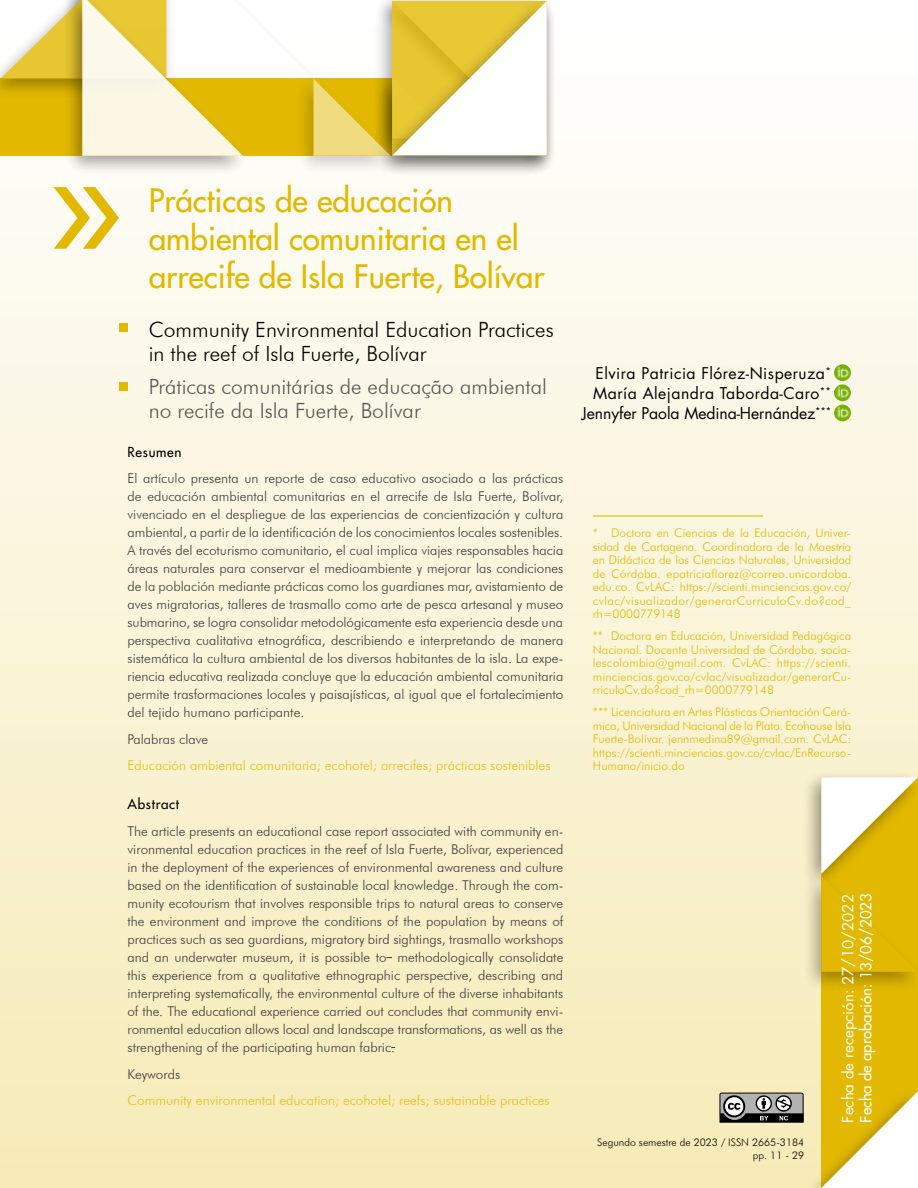
<style>
.page{position:relative;width:918px;height:1188px;background:#fff}
.page>*{position:absolute;margin:0;border:0;box-sizing:border-box;transform-origin:0 0}
.t1{font:31.5px/37.8px "Futura";color:#e2b900}
.t2{font:300 21px/24px "Futura BT";color:#000}
.t3{font:300 21px/24px "Futura BT";color:#575756}
.t4{font:15.75px/20.1px "Futura";letter-spacing:.03em;color:#000;text-align:right}
.t5{font:15px "Futura";color:#fff}
.t6{font:15px "Futura";color:#fff}
.t7{font:300 13.5px/18px "Futura BT";color:#3c3c3b;text-align:justify}
.t8{font:300 13.5px "Futura BT";color:#e6bf18}
.t9{font:13.5px "Futura";letter-spacing:.05em;color:#000}
.t10{font:300 12px/13.5px "Futura BT";letter-spacing:.005em;color:#e2b900;text-align:justify}
.t11{font:300 10.5px/12.6px "Futura BT";color:#000;text-align:right}
</style>
<div class="page">
<div style="left:0;top:0;width:918px;height:1188px;background:linear-gradient(to bottom,#fff,#f6ebb7)"></div>
<div style="left:63px;top:0;width:187px;height:177px;background:#000;opacity:.4"></div>
<div style="left:376px;top:0;width:180px;height:177px;background:#000;opacity:.4"></div>
<div style="left:294px;top:74px;width:103px;height:103px;background:#000;opacity:.4"></div>
<svg style="left:1px;top:0;width:546px;height:156px"></svg>
<div style="left:821px;top:777px;width:97px;height:411px;background:#e2b900"></div>
<div style="left:805px;top:1086px;width:113px;height:102px;background:#000;opacity:.4"></div>
<svg style="left:821px;top:1091px;width:97px;height:97px"></svg>
<div style="left:802px;top:770px;width:116px;height:123px;background:#000;opacity:.4"></div>
<div style="left:802px;top:871px;width:116px;height:122px;background:#000;opacity:.4"></div>
<svg style="left:821px;top:777px;width:97px;height:195px"></svg>
<svg style="left:54px;top:187px;width:65px;height:62px"></svg>
<div style="left:119px;top:323px;width:9px;height:9px;background:#e2b900"></div>
<div style="left:119px;top:383px;width:9px;height:8px;background:#e2b900"></div>
<img style="left:834px;top:364px;width:17px;height:17px;border-radius:9px">
<img style="left:834px;top:384px;width:17px;height:17px;border-radius:9px">
<img style="left:834px;top:404px;width:17px;height:18px;border-radius:9px">
<hr style="left:593px;top:515px;width:170px;height:2px;background:#e2b900">
<svg style="left:719px;top:1092px;width:85px;height:31px;background:#757472"></svg>
<h1 class="t1" style="left:149px;top:182px;width:397px">Prácticas de educación ambiental comunitaria en el arrecife de Isla Fuerte, Bolívar</h1>
<h2 class="t2" style="left:149px;top:317px;width:406px">Community Environmental Education Practices in the reef of Isla Fuerte, Bolívar</h2>
<h2 class="t3" style="left:149px;top:374px;width:400px">Práticas comunitárias de educação ambiental no recife da Isla Fuerte, Bolívar</h2>
<p class="t9" style="left:128px;top:443px;width:56px">Resumen</p>
<p class="t7" style="left:128px;top:469px;width:437px">El artículo presenta un reporte de caso educativo asociado a las prácticas de educación ambiental comunitarias en el arrecife de Isla Fuerte, Bolívar, vivenciado en el despliegue de las experiencias de concientización y cultura ambiental, a partir de la identificación de los conocimientos locales sostenibles.<br>A través del ecoturismo comunitario, el cual implica viajes responsables hacia áreas naturales para conservar el medioambiente y mejorar las condiciones de la población mediante prácticas como los guardianes mar, avistamiento de aves migratorias, talleres de trasmallo como arte de pesca artesanal y museo submarino, se logra consolidar metodológicamente esta experiencia desde una perspectiva cualitativa etnográfica, describiendo e interpretando de manera sistemática la cultura ambiental de los diversos habitantes de la isla. La expe&shy;riencia educativa realizada concluye que la educación ambiental comunitaria permite trasformaciones locales y paisajísticas, al igual que el fortalecimiento del tejido humano participante.</p>
<p class="t7" style="left:128px;top:730px;width:82px">Palabras clave</p>
<p class="t8" style="left:128px;top:757px;width:424px">Educación ambiental comunitaria; ecohotel; arrecifes; prácticas sostenibles</p>
<p class="t9" style="left:128px;top:796px;width:53px">Abstract</p>
<p class="t7" style="left:128px;top:822px;width:437px">The article presents an educational case report associated with community en&shy;vironmental education practices in the reef of Isla Fuerte, Bolívar, experienced in the deployment of the experiences of environmental awareness and culture based on the identification of sustainable local knowledge. Through the com&shy;munity ecotourism that involves responsible trips to natural areas to conserve the environment and improve the conditions of the population by means of practices such as sea guardians, migratory bird sightings, trasmallo workshops and an underwater museum, it is possible to methodologically consolidate this experience from a qualitative ethnographic perspective, describing and interpreting systematically, the environmental culture of the diverse inhabitants of the. The educational experience carried out concludes that community envi&shy;ronmental education allows local and landscape transformations, as well as the strengthening of the participating human fabric.</p>
<p class="t7" style="left:128px;top:1065px;width:54px">Keywords</p>
<p class="t8" style="left:128px;top:1092px;width:424px">Community environmental education; ecohotel; reefs; sustainable practices</p>
<p class="t4" style="left:582px;top:363px;width:251px">Elvira Patricia Flórez-Nisperuza<sup>*<br></sup>María Alejandra Taborda-Caro<sup>**<br></sup>Jennyfer Paola Medina-Hernández<sup>***</sup></p>
<p class="t10" style="left:593px;top:526px;width:260px">* Doctora en Ciencias de la Educación, Univer&shy;sidad de Cartagena. Coordinadora de la Maestría en Didáctica de las Ciencias Naturales, Universidad de Córdoba. epatriciaflorez@correo.unicordoba. edu.co. CvLAC: https://scienti.minciencias.gov.co/ cvlac/visualizador/generarCurriculoCv.do?cod_ rh=0000779148</p>
<p class="t10" style="left:593px;top:629px;width:260px">** Doctora en Educación, Universidad Pedagógica Nacional. Docente Universidad de Córdoba. socia&shy;lescolombia@gmail.com. CvLAC: https://scienti. minciencias.gov.co/cvlac/visualizador/generarCu&shy;rriculoCv.do?cod_rh=0000779148</p>
<p class="t10" style="left:593px;top:705px;width:260px">*** Licenciatura en Artes Plásticas Orientación Cerá&shy;mica, Universidad Nacional de la Plata. Ecohouse Isla Fuerte-Bolívar. jennmedina89@gmail.com. CvLAC: https://scienti.minciencias.gov.co/cvlac/EnRecurso-Humano/inicio.do</p>
<p class="t11" style="left:597px;top:1136px;width:208px">Segundo semestre de 2023 / ISSN 2665-3184 pp. 11 - 29</p>
<p class="t6" style="left:838px;top:1123px;width:230px;rotate:-90deg">Fecha de recepción: 27/10/2022</p>
<p class="t5" style="left:857px;top:1123px;width:231px;rotate:-90deg">Fecha de aprobación: 13/06/2023</p>
</div>
